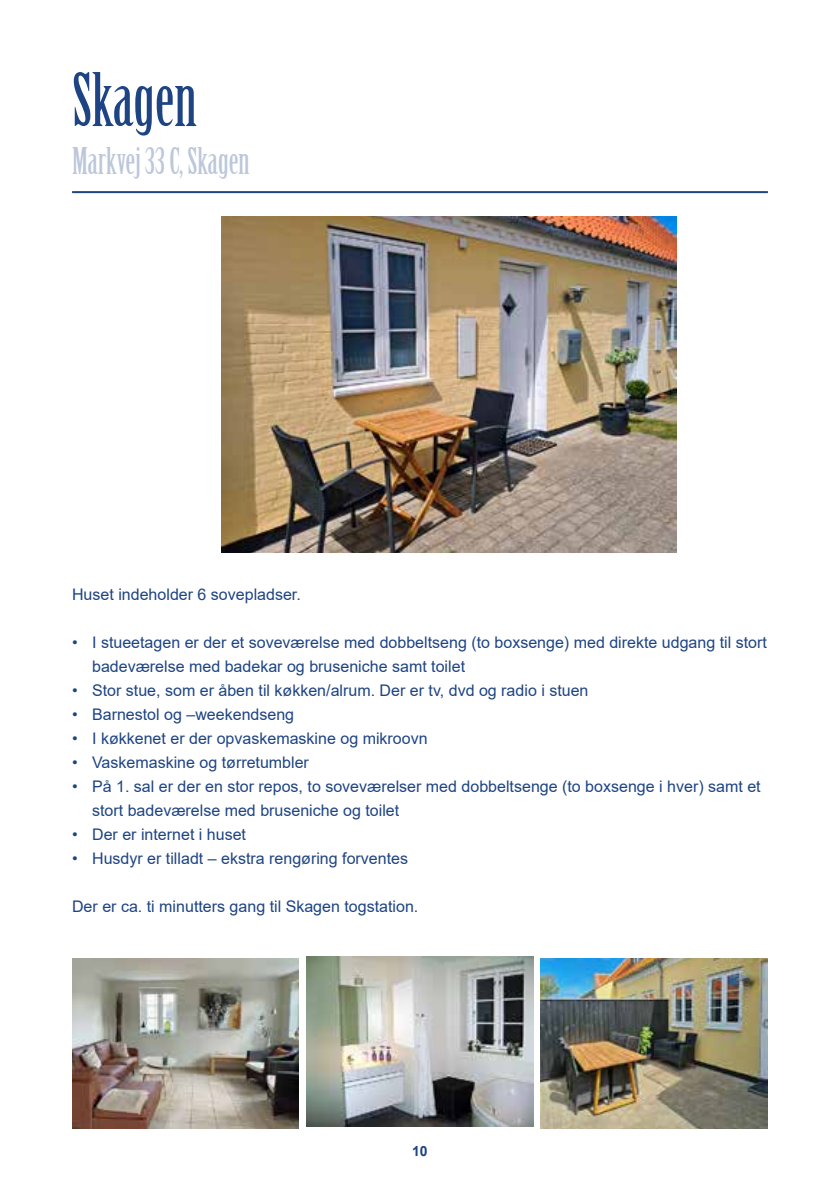
<style>
.page{position:relative;width:840px;height:1191px;background:#fff}
.page>*{position:absolute;margin:0;border:0;box-sizing:border-box;transform-origin:0 0}
.t1{font:72px "Birch Std";color:#1e4483}
.t2{font:36px "Birch Std";color:#bcc7da}
.t3{font:16px/24px "Arial";color:#1e4483}
.t4{font:700 14px "Arial";color:#1e4483}
</style>
<div class="page">
<img style="left:222px;top:216px;width:453px;height:336px">
<hr style="left:72px;top:191px;width:695px;height:2px;background:#1e4483">
<img style="left:540px;top:958px;width:227px;height:170px">
<img style="left:72px;top:958px;width:227px;height:170px">
<img style="left:306px;top:957px;width:227px;height:169px">
<h1 class="t1" style="left:72px;top:59px;width:126px">Skagen</h1>
<h2 class="t2" style="left:72px;top:141px;width:179px">Markvej 33 C, Skagen</h2>
<p class="t3" style="left:72px;top:582px;width:230px">Huset indeholder 6 sovepladser.</p>
<p class="t3" style="left:92px;top:630px;width:676px;text-indent:-20px">• I stueetagen er der et soveværelse med dobbeltseng (to boxsenge) med direkte udgang til stort badeværelse med badekar og bruseniche samt toilet</p>
<p class="t3" style="left:72px;top:678px;width:517px">• Stor stue, som er åben til køkken/alrum. Der er tv, dvd og radio i stuen</p>
<p class="t3" style="left:72px;top:702px;width:223px">• Barnestol og –weekendseng</p>
<p class="t3" style="left:72px;top:726px;width:357px">• I køkkenet er der opvaskemaskine og mikroovn</p>
<p class="t3" style="left:72px;top:750px;width:238px">• Vaskemaskine og tørretumbler</p>
<p class="t3" style="left:92px;top:774px;width:669px;text-indent:-20px">• På 1. sal er der en stor repos, to soveværelser med dobbeltsenge (to boxsenge i hver) samt et stort badeværelse med bruseniche og toilet</p>
<p class="t3" style="left:72px;top:822px;width:175px">• Der er internet i huset</p>
<p class="t3" style="left:72px;top:846px;width:337px">• Husdyr er tilladt – ekstra rengøring forventes</p>
<p class="t3" style="left:72px;top:894px;width:347px">Der er ca. ti minutters gang til Skagen togstation.</p>
<p class="t4" style="left:412px;top:1140px;width:17px">10</p>
</div>
